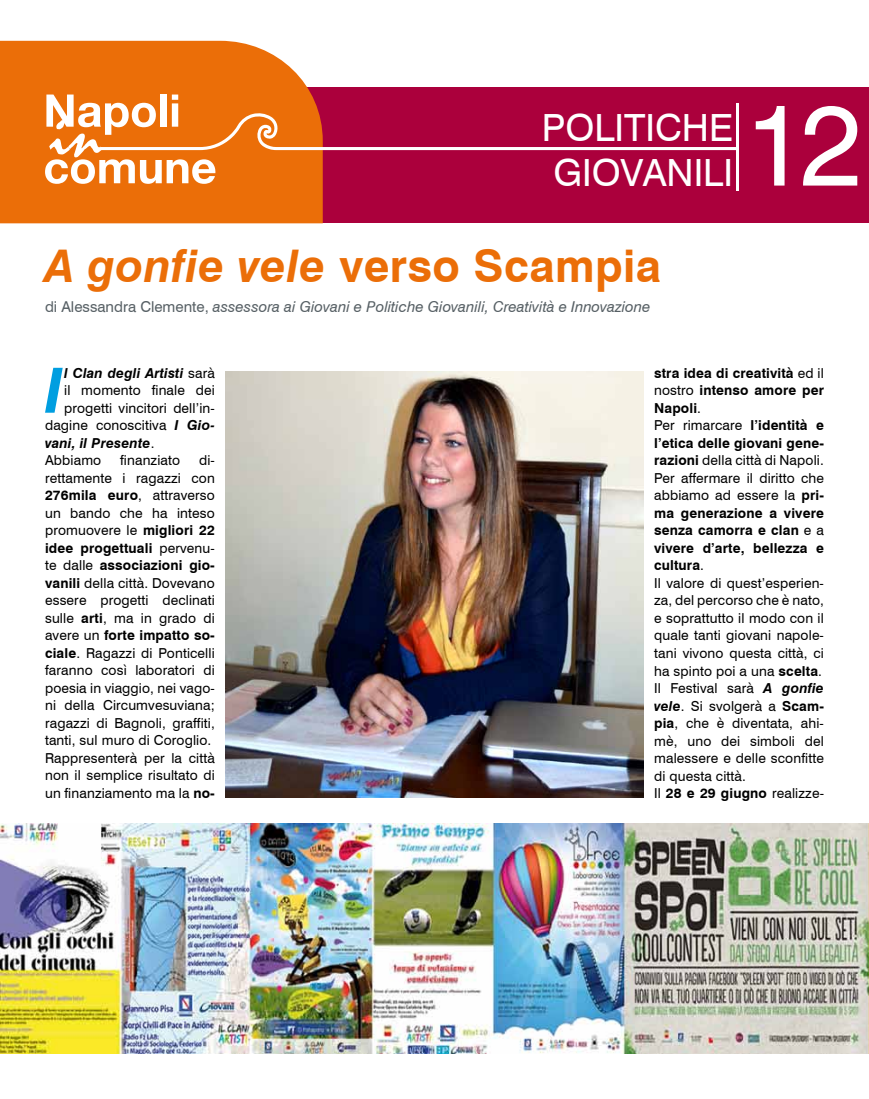
<style>
.page{position:relative;width:869px;height:1099px;background:#fff}
.page>*{position:absolute;margin:0;border:0;box-sizing:border-box;transform-origin:0 0}
.t1{font:113.75px "Swiss 721 BT";color:#fff}
.t2{font:italic 700 62.38px "Swiss 721 BT";color:#009ee0}
.t3{font:700 45px "Swiss 721 BT";color:#eb6e08}
.t4{font:37.5px/45px "Swiss 721 BT";color:#fff}
.t5{font:italic 15px "Swiss 721 BT";color:#576065}
.t6{font:13.75px/17.5px "Swiss 721 BT";letter-spacing:.01em;color:#000}
.t7{font:italic 700 13.75px "Swiss 721 BT";letter-spacing:.01em;color:#000}
.s1{font-style:italic}
.s2{font-style:normal}
.s3{font-weight:400;font-style:normal}
.s4{font-weight:700;font-style:italic}
.s5{font-weight:700}
</style>
<div class="page">
<div style="left:0;top:87px;width:868px;height:136px;background:#ab003c"></div>
<div style="left:0;top:41px;width:322px;height:182px;background:#eb6e08"></div>
<svg style="left:45px;top:94px;width:694px;height:90px"></svg>
<hr style="left:735px;top:104px;width:3px;height:87px;background:#fff">
<img style="left:0;top:823px;width:868px;height:230px">
<img style="left:225px;top:371px;width:418px;height:426px">
<h3 class="t4" style="left:553px;top:105px;width:87px;text-indent:-12px">politiche gi ovanili</h3>
<h1 class="t1" style="left:744px;top:76px;width:118px">12</h1>
<h3 class="t3" style="left:45px;top:239px;width:617px"><span class="s1">A gonfie vele</span> verso Scampia</h3>
<p class="t5" style="left:45px;top:298px;width:606px"><span class="s2">di Alessandra Clemente,</span> assessora ai Giovani e Politiche Giovanili, Creatività e Innovazione</p>
<h2 class="t2" style="left:44px;top:352px;width:21px">I</h2>
<p class="t7" style="left:64px;top:364px;width:152px">l Clan degli Artisti <span class="s3">sarà</span></p>
<p class="t6" style="left:64px;top:381px;width:152px">il momento finale dei</p>
<p class="t6" style="left:64px;top:399px;width:152px">progetti vincitori dell’in-</p>
<p class="t6" style="left:45px;top:416px;width:171px">dagine conoscitiva <span class="s4">I Gio-</span></p>
<p class="t7" style="left:45px;top:434px;width:111px">vani, il Presente<span class="s3">.</span></p>
<p class="t6" style="left:45px;top:451px;width:58px">Abbiamo</p>
<p class="t6" style="left:120px;top:451px;width:62px">finanziato</p>
<p class="t6" style="left:45px;top:451px;width:171px;text-indent:154px">di&shy;rettamente i ragazzi con<br><span class="s5">276mila euro</span>, attraverso un bando che ha inteso promuovere le <span class="s5">migliori 22 idee progettuali</span> pervenu&shy;te dalle <span class="s5">associazioni gio&shy;vanili</span> della città. Dovevano essere progetti declinati sulle <span class="s5">arti</span>, ma in grado di avere un <span class="s5">forte impatto so&shy;ciale</span>. Ragazzi di Ponticelli faranno così laboratori di poesia in viaggio, nei vago&shy;ni della Circumvesuviana; ragazzi di Bagnoli, graffiti, tanti, sul muro di Coroglio.<br>Rappresenterà per la città non il semplice risultato di un finanziamento ma la <span class="s5">no-</span></p>
<p class="t6" style="left:653px;top:364px;width:171px"><span class="s5">stra idea di creatività</span> ed il nostro <span class="s5">intenso amore per<br>Napoli</span>.<br>Per rimarcare <span class="s5">l’identità e l’etica delle giovani gene&shy;razioni</span> della città di Napoli.<br>Per affermare il diritto che abbiamo ad essere la <span class="s5">pri&shy;ma generazione a vivere senza camorra e clan</span> e a <span class="s5">vivere d’arte, bellezza e cultura</span>.<br>Il valore di quest’esperien&shy;za, del percorso che è nato, e soprattutto il modo con il quale tanti giovani napole&shy;tani vivono questa città, ci ha spinto poi a una <span class="s5">scelta</span>.<br>Il Festival sarà <span class="s4">A gonfie vele</span>. Si svolgerà a <span class="s5">Scam&shy;pia</span>, che è diventata, ahi&shy;mè, uno dei simboli del malessere e delle sconfitte di questa città.<br>Il <span class="s5">28 e 29 giugno</span> realizze-</p>
</div>
